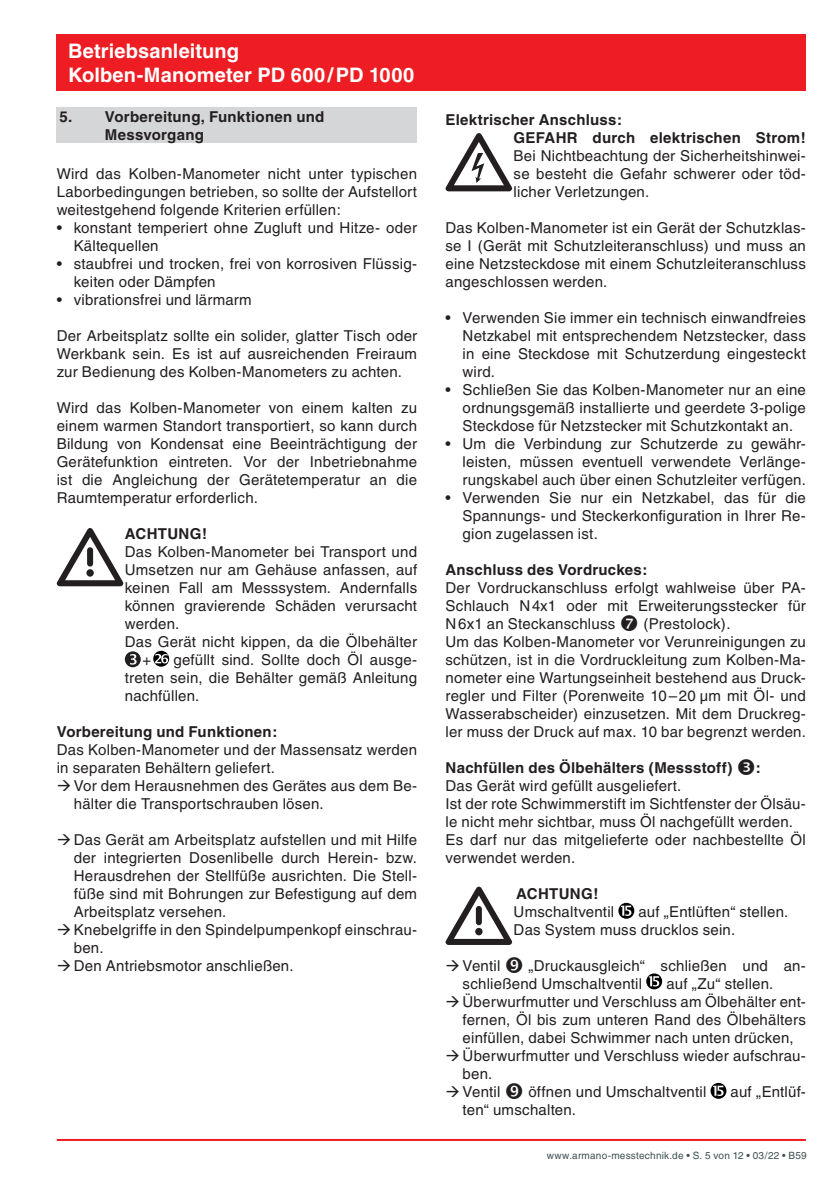
<style>
.page{position:relative;width:840px;height:1191px;background:#fff}
.page>*{position:absolute;margin:0;border:0;box-sizing:border-box;transform-origin:0 0}
.t1{font:700 20px/24px "Helvetica";letter-spacing:.005em;color:#fff}
.t2{font:15px/18px "Helvetica";letter-spacing:.015em;color:#231f20;text-align:justify}
.t3{font:700 15px/18px "Helvetica";letter-spacing:.015em;color:#231f20}
.t4{font:10px "Helvetica";letter-spacing:.025em;color:#3d4f51}
</style>
<div class="page">
<hr style="left:57px;top:1139px;width:748px;height:2px;background:#ee1d23">
<div style="left:57px;top:34px;width:748px;height:57px;background:#ee1d23"></div>
<div style="left:57px;top:108px;width:360px;height:35px;background:#d5d6d8"></div>
<svg style="left:57px;top:528px;width:66px;height:58px"></svg>
<div style="left:86px;top:569px;width:8px;height:8px;background:#231f20;border-radius:50%"></div>
<svg style="left:125px;top:651px;width:16px;height:16px"></svg>
<svg style="left:153px;top:651px;width:16px;height:15px"></svg>
<svg style="left:445px;top:133px;width:67px;height:58px"></svg>
<svg style="left:445px;top:886px;width:67px;height:59px"></svg>
<div style="left:475px;top:927px;width:7px;height:8px;background:#231f20;border-radius:50%"></div>
<svg style="left:618px;top:903px;width:16px;height:15px"></svg>
<svg style="left:646px;top:973px;width:15px;height:16px"></svg>
<svg style="left:710px;top:1083px;width:16px;height:15px"></svg>
<h1 class="t1" style="left:68px;top:39px;width:347px">Betriebsanleitung<br>Kolben-Manometer PD 600/PD 1000</h1>
<p class="t3" style="left:105px;top:108px;width:221px;text-indent:-45px">5. Vorbereitung, Funktionen und<br>Messvorgang</p>
<p class="t2" style="left:57px;top:165px;width:361px">Wird das Kolben-Manometer nicht unter typischen Laborbedingungen betrieben, so sollte der Aufstellort weitestgehend folgende Kriterien erfüllen:</p>
<p class="t2" style="left:74px;top:219px;width:344px;text-indent:-17px">• konstant temperiert ohne Zugluft und Hitze- oder<br>Kältequellen</p>
<p class="t2" style="left:74px;top:255px;width:344px;text-indent:-17px">• staubfrei und trocken, frei von korrosiven Flüssig&shy;keiten oder Dämpfen</p>
<p class="t2" style="left:57px;top:291px;width:196px">• vibrationsfrei und lärmarm</p>
<p class="t2" style="left:57px;top:327px;width:362px">Der Arbeitsplatz sollte ein solider, glatter Tisch oder Werkbank sein. Es ist auf ausreichenden Freiraum zur Bedienung des Kolben-Manometers zu achten.</p>
<p class="t2" style="left:57px;top:399px;width:362px">Wird das Kolben-Manometer von einem kalten zu einem warmen Standort transportiert, so kann durch Bildung von Kondensat eine Beeinträchtigung der Gerätefunktion eintreten. Vor der Inbetriebnahme ist die Angleichung der Gerätetemperatur an die Raumtemperatur erforderlich.</p>
<p class="t3" style="left:125px;top:525px;width:84px">ACHTUNG!</p>
<p class="t2" style="left:125px;top:543px;width:293px">Das Kolben-Manometer bei Transport und</p>
<p class="t2" style="left:125px;top:561px;width:294px">Umsetzen nur am Gehäuse anfassen, auf</p>
<p class="t2" style="left:125px;top:579px;width:293px">keinen Fall am Messsystem. Andernfalls</p>
<p class="t2" style="left:125px;top:597px;width:293px">können gravierende Schäden verursacht</p>
<p class="t2" style="left:125px;top:615px;width:56px">werden.</p>
<p class="t2" style="left:125px;top:633px;width:293px">Das Gerät nicht kippen, da die Ölbehälter</p>
<p class="t2" style="left:142px;top:651px;width:10px">+</p>
<p class="t2" style="left:125px;top:651px;width:293px;text-indent:48px">gefüllt sind. Sollte doch Öl ausge&shy;treten sein, die Behälter gemäß Anleitung nachfüllen.</p>
<p class="t3" style="left:57px;top:723px;width:222px">Vorbereitung und Funktionen:</p>
<p class="t2" style="left:57px;top:741px;width:362px">Das Kolben-Manometer und der Massensatz werden in separaten Behältern geliefert.</p>
<p class="t2" style="left:74px;top:777px;width:344px">Vor dem Herausnehmen des Gerätes aus dem Be&shy;hälter die Transportschrauben lösen.</p>
<p class="t2" style="left:74px;top:831px;width:344px;text-align:left">Das Gerät am Arbeitsplatz aufstellen und mit Hilfe der integrierten Dosenlibelle durch Herein- bzw.<br>Herausdrehen der Stellfüße ausrichten. Die Stell&shy;füße sind mit Bohrungen zur Befestigung auf dem Arbeitsplatz versehen.<br>Knebelgriffe in den Spindelpumpenkopf einschrau&shy;ben.<br>Den Antriebsmotor anschließen.</p>
<p class="t3" style="left:513px;top:110px;width:293px;text-indent:-68px">Elektrischer Anschluss:<br>GEFAHR durch elektrischen Strom!</p>
<p class="t2" style="left:513px;top:147px;width:293px">Bei Nichtbeachtung der Sicherheitshinwei&shy;se besteht die Gefahr schwerer oder töd&shy;licher Verletzungen.</p>
<p class="t2" style="left:445px;top:219px;width:361px">Das Kolben-Manometer ist ein Gerät der Schutzklas&shy;se I (Gerät mit Schutzleiteranschluss) und muss an eine Netzsteckdose mit einem Schutzleiteranschluss angeschlossen werden.</p>
<p class="t2" style="left:462px;top:309px;width:345px;text-indent:-17px">• Verwenden Sie immer ein technisch einwandfreies Netzkabel mit entsprechendem Netzstecker, dass in eine Steckdose mit Schutzerdung eingesteckt wird.</p>
<p class="t2" style="left:462px;top:381px;width:344px;text-indent:-17px">• Schließen Sie das Kolben-Manometer nur an eine ordnungsgemäß installierte und geerdete 3-polige Steckdose für Netzstecker mit Schutzkontakt an.</p>
<p class="t2" style="left:462px;top:435px;width:344px;text-indent:-17px">• Um die Verbindung zur Schutzerde zu gewähr&shy;leisten, müssen eventuell verwendete Verlänge&shy;rungskabel auch über einen Schutzleiter verfügen.</p>
<p class="t2" style="left:462px;top:489px;width:344px;text-indent:-17px">• Verwenden Sie nur ein Netzkabel, das für die Spannungs- und Steckerkonfiguration in Ihrer Re&shy;gion zugelassen ist.</p>
<p class="t3" style="left:445px;top:560px;width:203px">Anschluss des Vordruckes:</p>
<p class="t2" style="left:445px;top:579px;width:362px">Der Vordruckanschluss erfolgt wahlweise über PA-Schlauch N4x1 oder mit Erweiterungsstecker für N6x1 an Steckanschluss</p>
<p class="t2" style="left:445px;top:615px;width:362px;text-align:left;text-indent:198px">(Prestolock).<br>Um das Kolben-Manometer vor Verunreinigungen zu schützen, ist in die Vordruckleitung zum Kolben-Ma&shy;nometer eine Wartungseinheit bestehend aus Druck&shy;regler und Filter (Porenweite 10–20 μm mit Öl- und Wasserabscheider) einzusetzen. Mit dem Druckreg&shy;ler muss der Druck auf max. 10 bar begrenzt werden.</p>
<p class="t3" style="left:445px;top:758px;width:288px">Nachfüllen des Ölbehälters (Messstoff)</p>
<p class="t3" style="left:755px;top:758px;width:6px">:</p>
<p class="t2" style="left:445px;top:777px;width:361px;text-align:left">Das Gerät wird gefüllt ausgeliefert.<br>Ist der rote Schwimmerstift im Sichtfenster der Ölsäu&shy;le nicht mehr sichtbar, muss Öl nachgefüllt werden.<br>Es darf nur das mitgelieferte oder nachbestellte Öl verwendet werden.</p>
<p class="t3" style="left:516px;top:884px;width:84px">ACHTUNG!</p>
<p class="t2" style="left:513px;top:903px;width:102px">Umschaltventil</p>
<p class="t2" style="left:513px;top:903px;width:276px;text-indent:125px">auf „Entlüften“ stellen.<br>Das System muss drucklos sein.</p>
<p class="t2" style="left:462px;top:957px;width:344px;text-indent:66px">„Druckausgleich“ schließen und an&shy;schließend Umschaltventil</p>
<p class="t2" style="left:462px;top:957px;width:39px">Ventil</p>
<p class="t2" style="left:462px;top:975px;width:345px;text-align:left;text-indent:204px">auf „Zu“ stellen.<br>Überwurfmutter und Verschluss am Ölbehälter ent&shy;fernen, Öl bis zum unteren Rand des Ölbehälters einfüllen, dabei Schwimmer nach unten drücken,<br>Überwurfmutter und Verschluss wieder aufschrau&shy;ben.<br>Ventil</p>
<p class="t2" style="left:528px;top:1083px;width:179px">öffnen und Umschaltventil</p>
<p class="t2" style="left:730px;top:1083px;width:77px">auf „Entlüf-</p>
<p class="t2" style="left:462px;top:1101px;width:115px">ten“ umschalten.</p>
<p class="t4" style="left:546px;top:1149px;width:261px">www.armano-messtechnik.de • S. 5 von 12 • 03/22 • B59</p>
</div>
